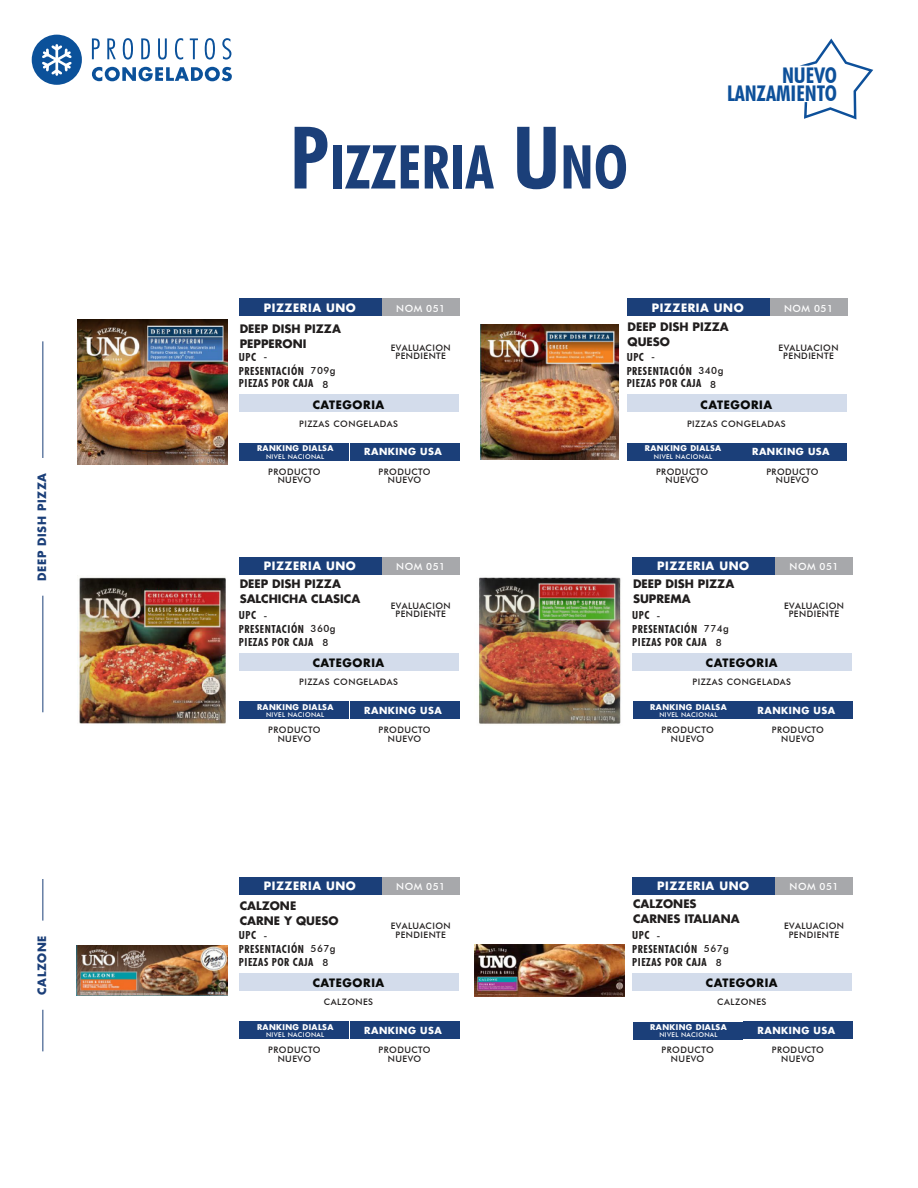
<style>
.page{position:relative;width:918px;height:1188px;background:#fff}
.page>*{position:absolute;margin:0;border:0;box-sizing:border-box;transform-origin:0 0}
.t1{font:700 condensed 60.6px "Futura BT";color:#1b3f79}
.t2{font:700 condensed 21.6px/17.7px "Futura BT";color:#0d509a;text-align:right}
.t3{font:700 11.4px/15px "Futura";color:#211e1e}
.t4{font:700 11.25px "Futura";letter-spacing:.05em;color:#fff}
.t5{font:700 11.25px "Futura";letter-spacing:.05em;color:#090a09}
.t6{font:700 11.25px "Futura";letter-spacing:.05em;color:#1b3f79}
.t7{font:700 condensed 11.1px/14px "Futura BT";letter-spacing:.05em;color:#211e1e}
.t8{font:500 9.9px "Futura BT";letter-spacing:.05em;color:#fff}
.t9{font:700 9.45px "Futura";letter-spacing:.05em;color:#fff}
.t10{font:500 8.85px/8.2px "Futura BT";letter-spacing:.05em;color:#211e1e;text-align:center}
.t11{font:700 7.8px "Futura";letter-spacing:.05em;color:#fff}
.t12{font:500 6.6px "Futura BT";letter-spacing:.05em;color:#fff}
.s1{font-size:86.55px}
.s2{font-weight:500;font-stretch:normal;font-size:9.9px}
</style>
<div class="page">
<div style="left:32px;top:35px;width:50px;height:50px;background:#0b519a;border-radius:50%"></div>
<svg style="left:42px;top:44px;width:30px;height:32px"></svg>
<svg style="left:92px;top:38px;width:8px;height:21px"></svg>
<svg style="left:107px;top:38px;width:9px;height:21px"></svg>
<svg style="left:123px;top:38px;width:10px;height:22px"></svg>
<svg style="left:141px;top:38px;width:9px;height:21px"></svg>
<svg style="left:158px;top:38px;width:9px;height:22px"></svg>
<svg style="left:175px;top:38px;width:8px;height:22px"></svg>
<svg style="left:190px;top:38px;width:8px;height:21px"></svg>
<svg style="left:205px;top:38px;width:10px;height:22px"></svg>
<svg style="left:222px;top:38px;width:9px;height:22px"></svg>
<svg style="left:92px;top:67px;width:140px;height:14px"></svg>
<div style="left:239px;top:298px;width:143px;height:18px;background:#1b3f79"></div>
<div style="left:382px;top:298px;width:77px;height:18px;background:#a7a8ab"></div>
<div style="left:240px;top:443px;width:109px;height:18px;background:#1b3f79"></div>
<div style="left:350px;top:443px;width:109px;height:18px;background:#1b3f79"></div>
<div style="left:239px;top:395px;width:220px;height:17px;background:#d3dceb"></div>
<img style="left:480px;top:324px;width:139px;height:135px">
<img style="left:77px;top:577px;width:149px;height:147px">
<img style="left:478px;top:577px;width:143px;height:147px">
<img style="left:77px;top:320px;width:150px;height:144px">
<div style="left:627px;top:298px;width:142px;height:18px;background:#1b3f79"></div>
<div style="left:770px;top:298px;width:77px;height:18px;background:#a7a8ab"></div>
<div style="left:627px;top:443px;width:110px;height:18px;background:#1b3f79"></div>
<div style="left:738px;top:443px;width:109px;height:18px;background:#1b3f79"></div>
<div style="left:627px;top:395px;width:220px;height:17px;background:#d3dceb"></div>
<div style="left:239px;top:557px;width:143px;height:18px;background:#1b3f79"></div>
<div style="left:382px;top:557px;width:77px;height:18px;background:#a7a8ab"></div>
<div style="left:240px;top:701px;width:109px;height:18px;background:#1b3f79"></div>
<div style="left:350px;top:701px;width:109px;height:18px;background:#1b3f79"></div>
<div style="left:239px;top:653px;width:220px;height:17px;background:#d3dceb"></div>
<div style="left:632px;top:557px;width:143px;height:18px;background:#1b3f79"></div>
<div style="left:775px;top:557px;width:78px;height:18px;background:#a7a8ab"></div>
<div style="left:633px;top:701px;width:110px;height:18px;background:#1b3f79"></div>
<div style="left:743px;top:701px;width:110px;height:18px;background:#1b3f79"></div>
<div style="left:632px;top:653px;width:220px;height:17px;background:#d3dceb"></div>
<img style="left:474px;top:945px;width:150px;height:51px">
<img style="left:77px;top:945px;width:151px;height:51px">
<div style="left:239px;top:877px;width:143px;height:18px;background:#1b3f79"></div>
<div style="left:382px;top:877px;width:77px;height:18px;background:#a7a8ab"></div>
<div style="left:240px;top:1022px;width:109px;height:17px;background:#1b3f79"></div>
<div style="left:350px;top:1022px;width:109px;height:17px;background:#1b3f79"></div>
<div style="left:239px;top:973px;width:220px;height:18px;background:#d3dceb"></div>
<div style="left:632px;top:877px;width:143px;height:18px;background:#1b3f79"></div>
<div style="left:775px;top:877px;width:78px;height:18px;background:#a7a8ab"></div>
<div style="left:633px;top:1022px;width:110px;height:17px;background:#1b3f79"></div>
<div style="left:743px;top:1022px;width:110px;height:17px;background:#1b3f79"></div>
<div style="left:632px;top:973px;width:220px;height:18px;background:#d3dceb"></div>
<hr style="left:42px;top:341px;width:1px;height:117px;background:#1b3f79">
<hr style="left:42px;top:596px;width:1px;height:116px;background:#1b3f79">
<hr style="left:42px;top:879px;width:1px;height:42px;background:#1b3f79">
<hr style="left:42px;top:1010px;width:1px;height:41px;background:#1b3f79">
<svg style="left:800px;top:39px;width:73px;height:81px"></svg>
<p class="t6" style="left:35px;top:581px;width:109px;rotate:-90deg">DEEP DISH PIZZA</p>
<p class="t6" style="left:35px;top:995px;width:61px;rotate:-90deg">CALZONE</p>
<h1 class="t1" style="left:290px;top:130px;width:340px"><span class="s1">P</span>IZZERIA <span class="s1">U</span>NO</h1>
<h2 class="t2" style="left:727px;top:66px;width:112px">NUEVO<br>LANZAMIENTO</h2>
<p class="t4" style="left:264px;top:300px;width:93px">PIZZERIA UNO</p>
<p class="t8" style="left:396px;top:302px;width:50px">NOM 051</p>
<p class="t3" style="left:240px;top:321px;width:103px">DEEP DISH PIZZA<br>PEPPERONI</p>
<p class="t7" style="left:239px;top:350px;width:98px">UPC <span class="s2">-<br></span>PRESENTACIÓN <span class="s2">709g</span></p>
<p class="t5" style="left:313px;top:397px;width:73px">CATEGORIA</p>
<p class="t10" style="left:299px;top:420px;width:100px">PIZZAS CONGELADAS</p>
<p class="t11" style="left:257px;top:443px;width:78px">RANKING DIALSA</p>
<p class="t12" style="left:266px;top:452px;width:60px">NIVEL NACIONAL</p>
<p class="t10" style="left:391px;top:343px;width:62px">EVALUACION<br>PENDIENTE</p>
<p class="t7" style="left:239px;top:376px;width:91px">PIEZAS POR CAJA <span class="s2">8</span></p>
<p class="t9" style="left:364px;top:446px;width:79px">RANKING USA</p>
<p class="t4" style="left:652px;top:300px;width:93px">PIZZERIA UNO</p>
<p class="t8" style="left:784px;top:302px;width:50px">NOM 051</p>
<p class="t3" style="left:628px;top:319px;width:103px">DEEP DISH PIZZA<br>QUESO</p>
<p class="t7" style="left:627px;top:350px;width:98px">UPC <span class="s2">-<br></span>PRESENTACIÓN <span class="s2">340g</span></p>
<p class="t5" style="left:701px;top:397px;width:73px">CATEGORIA</p>
<p class="t10" style="left:687px;top:420px;width:100px">PIZZAS CONGELADAS</p>
<p class="t11" style="left:645px;top:443px;width:78px">RANKING DIALSA</p>
<p class="t12" style="left:654px;top:452px;width:60px">NIVEL NACIONAL</p>
<p class="t10" style="left:779px;top:343px;width:62px">EVALUACION<br>PENDIENTE</p>
<p class="t7" style="left:627px;top:376px;width:91px">PIEZAS POR CAJA <span class="s2">8</span></p>
<p class="t9" style="left:752px;top:446px;width:79px">RANKING USA</p>
<p class="t10" style="left:268px;top:468px;width:54px">PRODUCTO<br>NUEVO</p>
<p class="t10" style="left:379px;top:468px;width:54px">PRODUCTO<br>NUEVO</p>
<p class="t10" style="left:656px;top:468px;width:54px">PRODUCTO<br>NUEVO</p>
<p class="t10" style="left:766px;top:468px;width:54px">PRODUCTO<br>NUEVO</p>
<p class="t4" style="left:264px;top:558px;width:93px">PIZZERIA UNO</p>
<p class="t8" style="left:396px;top:560px;width:50px">NOM 051</p>
<p class="t3" style="left:240px;top:576px;width:122px">DEEP DISH PIZZA<br>SALCHICHA CLASICA</p>
<p class="t7" style="left:239px;top:608px;width:98px">UPC <span class="s2">-<br></span>PRESENTACIÓN <span class="s2">360g</span></p>
<p class="t5" style="left:313px;top:655px;width:73px">CATEGORIA</p>
<p class="t10" style="left:299px;top:678px;width:100px">PIZZAS CONGELADAS</p>
<p class="t11" style="left:257px;top:702px;width:78px">RANKING DIALSA</p>
<p class="t12" style="left:266px;top:711px;width:60px">NIVEL NACIONAL</p>
<p class="t10" style="left:391px;top:602px;width:62px">EVALUACION<br>PENDIENTE</p>
<p class="t7" style="left:239px;top:635px;width:91px">PIEZAS POR CAJA <span class="s2">8</span></p>
<p class="t9" style="left:364px;top:704px;width:79px">RANKING USA</p>
<p class="t4" style="left:657px;top:558px;width:93px">PIZZERIA UNO</p>
<p class="t8" style="left:790px;top:560px;width:50px">NOM 051</p>
<p class="t3" style="left:633px;top:576px;width:103px">DEEP DISH PIZZA<br>SUPREMA</p>
<p class="t7" style="left:632px;top:608px;width:98px">UPC <span class="s2">-<br></span>PRESENTACIÓN <span class="s2">774g</span></p>
<p class="t5" style="left:706px;top:655px;width:73px">CATEGORIA</p>
<p class="t10" style="left:693px;top:678px;width:100px">PIZZAS CONGELADAS</p>
<p class="t11" style="left:650px;top:702px;width:78px">RANKING DIALSA</p>
<p class="t12" style="left:659px;top:711px;width:60px">NIVEL NACIONAL</p>
<p class="t10" style="left:784px;top:602px;width:62px">EVALUACION<br>PENDIENTE</p>
<p class="t7" style="left:632px;top:635px;width:91px">PIEZAS POR CAJA <span class="s2">8</span></p>
<p class="t9" style="left:758px;top:704px;width:79px">RANKING USA</p>
<p class="t10" style="left:268px;top:726px;width:54px">PRODUCTO<br>NUEVO</p>
<p class="t10" style="left:379px;top:726px;width:54px">PRODUCTO<br>NUEVO</p>
<p class="t10" style="left:662px;top:726px;width:54px">PRODUCTO<br>NUEVO</p>
<p class="t10" style="left:772px;top:726px;width:54px">PRODUCTO<br>NUEVO</p>
<p class="t4" style="left:264px;top:878px;width:93px">PIZZERIA UNO</p>
<p class="t8" style="left:396px;top:881px;width:50px">NOM 051</p>
<p class="t3" style="left:240px;top:898px;width:100px">CALZONE<br>CARNE Y QUESO</p>
<p class="t7" style="left:239px;top:928px;width:98px">UPC <span class="s2">-<br></span>PRESENTACIÓN <span class="s2">567g</span></p>
<p class="t5" style="left:313px;top:976px;width:73px">CATEGORIA</p>
<p class="t10" style="left:324px;top:998px;width:51px">CALZONES</p>
<p class="t11" style="left:257px;top:1022px;width:78px">RANKING DIALSA</p>
<p class="t12" style="left:266px;top:1031px;width:60px">NIVEL NACIONAL</p>
<p class="t10" style="left:391px;top:922px;width:62px">EVALUACION<br>PENDIENTE</p>
<p class="t7" style="left:239px;top:955px;width:91px">PIEZAS POR CAJA <span class="s2">8</span></p>
<p class="t9" style="left:364px;top:1024px;width:79px">RANKING USA</p>
<p class="t4" style="left:657px;top:878px;width:93px">PIZZERIA UNO</p>
<p class="t8" style="left:790px;top:881px;width:50px">NOM 051</p>
<p class="t3" style="left:633px;top:896px;width:108px">CALZONES<br>CARNES ITALIANA</p>
<p class="t7" style="left:632px;top:928px;width:98px">UPC <span class="s2">-<br></span>PRESENTACIÓN <span class="s2">567g</span></p>
<p class="t5" style="left:706px;top:976px;width:73px">CATEGORIA</p>
<p class="t10" style="left:717px;top:998px;width:51px">CALZONES</p>
<p class="t11" style="left:650px;top:1022px;width:78px">RANKING DIALSA</p>
<p class="t12" style="left:659px;top:1031px;width:60px">NIVEL NACIONAL</p>
<p class="t10" style="left:784px;top:922px;width:62px">EVALUACION<br>PENDIENTE</p>
<p class="t7" style="left:632px;top:955px;width:91px">PIEZAS POR CAJA <span class="s2">8</span></p>
<p class="t9" style="left:758px;top:1024px;width:79px">RANKING USA</p>
<p class="t10" style="left:268px;top:1046px;width:54px">PRODUCTO<br>NUEVO</p>
<p class="t10" style="left:379px;top:1046px;width:54px">PRODUCTO<br>NUEVO</p>
<p class="t10" style="left:662px;top:1046px;width:54px">PRODUCTO<br>NUEVO</p>
<p class="t10" style="left:772px;top:1046px;width:54px">PRODUCTO<br>NUEVO</p>
</div>
